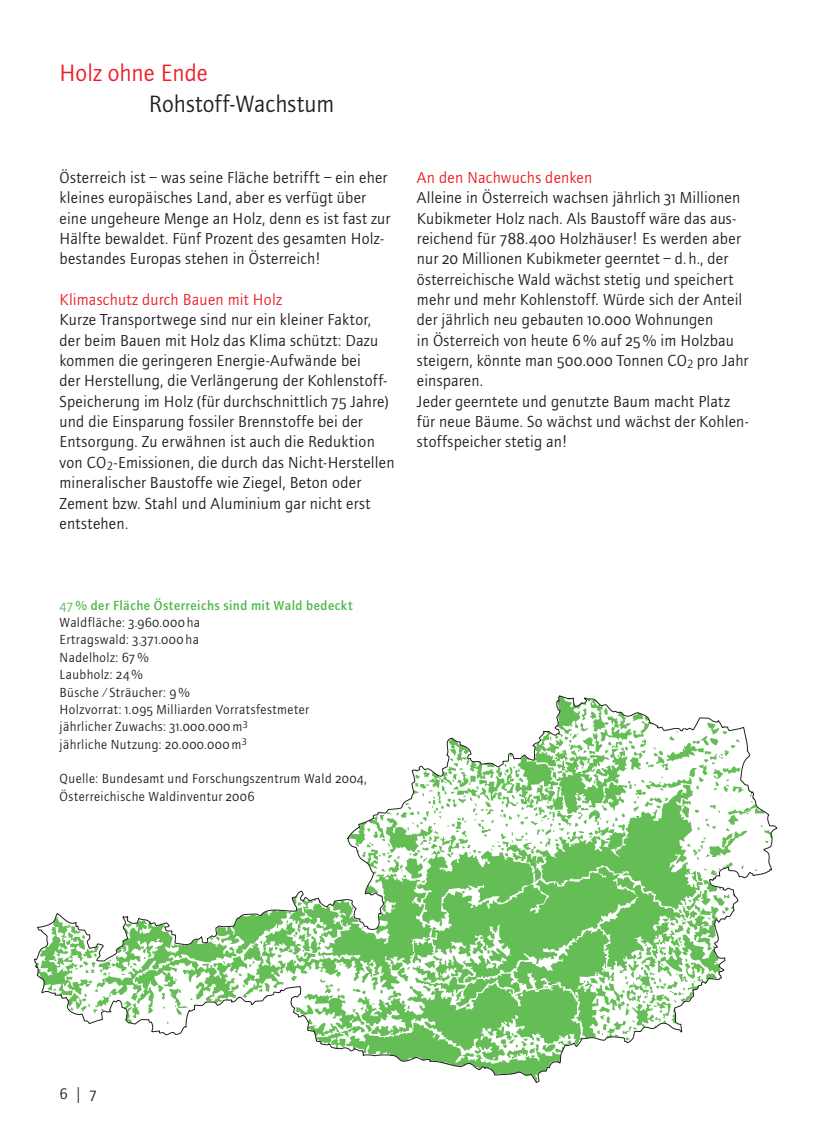
<style>
.page{position:relative;width:814px;height:1146px;background:#fff}
.page>*{position:absolute;margin:0;border:0;box-sizing:border-box;transform-origin:0 0}
.HEADLINE{font:24.5px "Foundry Journal";letter-spacing:.005em;color:#231f20}
.HEADLINE-2{font:24.5px "Foundry Journal";color:#ee1d23}
.LAUFTEXT{font:16.45px/20.3px "Foundry Journal";letter-spacing:.015em;color:#231f20}
.LAUFTEXT-2{font:16.45px "Foundry Journal";letter-spacing:.015em;color:#ee1d23}
.t1{font:15.75px "Foundry Journal SC";color:#231f20}
.LEGENDE{font:13.65px/17.3px "Foundry Journal";letter-spacing:.03em;color:#231f20}
.LEGENDE-2{font:500 13.65px "Foundry Journal";letter-spacing:.03em;color:#4cb848}
.s1{font-family:"Foundry Journal SC"}
.s2{font-family:"Foundry Journal SC";font-weight:400}
</style>
<div class="page">
<svg style="left:34px;top:695px;width:744px;height:388px"></svg>
<p class="HEADLINE-2" style="left:60px;top:60px;width:150px">Holz ohne Ende</p>
<p class="HEADLINE" style="left:149px;top:90px;width:187px">Rohstoff-Wachstum</p>
<p class="LAUFTEXT" style="left:60px;top:168px;width:332px">Österreich ist – was seine Fläche betrifft – ein eher kleines europäisches Land, aber es verfügt über eine ungeheure Menge an Holz, denn es ist fast zur Hälfte bewaldet. Fünf Prozent des gesamten Holz&shy;bestandes Europas stehen in Österreich!</p>
<p class="LAUFTEXT-2" style="left:60px;top:291px;width:224px">Klimaschutz durch Bauen mit Holz</p>
<p class="LAUFTEXT" style="left:60px;top:310px;width:336px">Kurze Transportwege sind nur ein kleiner Faktor, der beim Bauen mit Holz das Klima schützt: Dazu kommen die geringeren Energie-Aufwände bei<br>der Herstellung, die Verlängerung der Kohlenstoff-Speicherung im Holz (für durchschnittlich <span class="s1">75</span> Jahre) und die Einsparung fossiler Brennstoffe bei der Entsorgung. Zu erwähnen ist auch die Reduktion von CO<sub>2</sub>-Emissionen, die durch das Nicht-Herstellen mineralischer Baustoffe wie Ziegel, Beton oder Zement bzw. Stahl und Aluminium gar nicht erst entstehen.</p>
<p class="LAUFTEXT-2" style="left:417px;top:169px;width:177px">An den Nachwuchs denken</p>
<p class="LAUFTEXT" style="left:417px;top:188px;width:333px">Alleine in Österreich wachsen jährlich <span class="s1">31</span> Millionen Kubikmeter Holz nach. Als Baustoff wäre das aus&shy;reichend für <span class="s1">788.400</span> Holzhäuser! Es werden aber nur <span class="s1">20</span> Millionen Kubikmeter geerntet – d.h., der österreichische Wald wächst stetig und speichert mehr und mehr Kohlenstoff. Würde sich der Anteil der jährlich neu gebauten <span class="s1">10.000</span> Wohnungen<br>in Österreich von heute <span class="s1">6</span> % auf <span class="s1">25</span> % im Holzbau steigern, könnte man <span class="s1">500.000</span> Tonnen CO<sub>2</sub> pro Jahr einsparen.</p>
<p class="LAUFTEXT" style="left:417px;top:391px;width:333px">Jeder geerntete und genutzte Baum macht Platz für neue Bäume. So wächst und wächst der Kohlen&shy;stoffspeicher stetig an!</p>
<p class="LEGENDE-2" style="left:60px;top:597px;width:294px"><span class="s2">47</span> % der Fläche Österreichs sind mit Wald bedeckt</p>
<p class="LEGENDE" style="left:60px;top:614px;width:142px">Waldfläche: <span class="s1">3.960.000</span> ha</p>
<p class="LEGENDE" style="left:60px;top:631px;width:141px">Ertragswald: <span class="s1">3.371.000</span> ha</p>
<p class="LEGENDE" style="left:60px;top:649px;width:91px">Nadelholz: <span class="s1">67</span> %</p>
<p class="LEGENDE" style="left:60px;top:666px;width:85px">Laubholz: <span class="s1">24</span> %</p>
<p class="LEGENDE" style="left:60px;top:684px;width:132px">Büsche ⁄ Sträucher: <span class="s1">9</span> %</p>
<p class="LEGENDE" style="left:60px;top:701px;width:251px">Holzvorrat: <span class="s1">1.095</span> Milliarden Vorratsfestmeter</p>
<p class="LEGENDE" style="left:60px;top:718px;width:190px">jährlicher Zuwachs: <span class="s1">31.000.000</span> m<sup>3</sup></p>
<p class="LEGENDE" style="left:60px;top:736px;width:189px">jährliche Nutzung: <span class="s1">20.000.000</span> m<sup>3</sup></p>
<p class="LEGENDE" style="left:60px;top:770px;width:309px">Quelle: Bundesamt und Forschungszentrum Wald <span class="s1">2004</span>,<br>Österreichische Waldinventur <span class="s1">2006</span></p>
<p class="t1" style="left:60px;top:1085px;width:39px">6 | 7</p>
</div>
